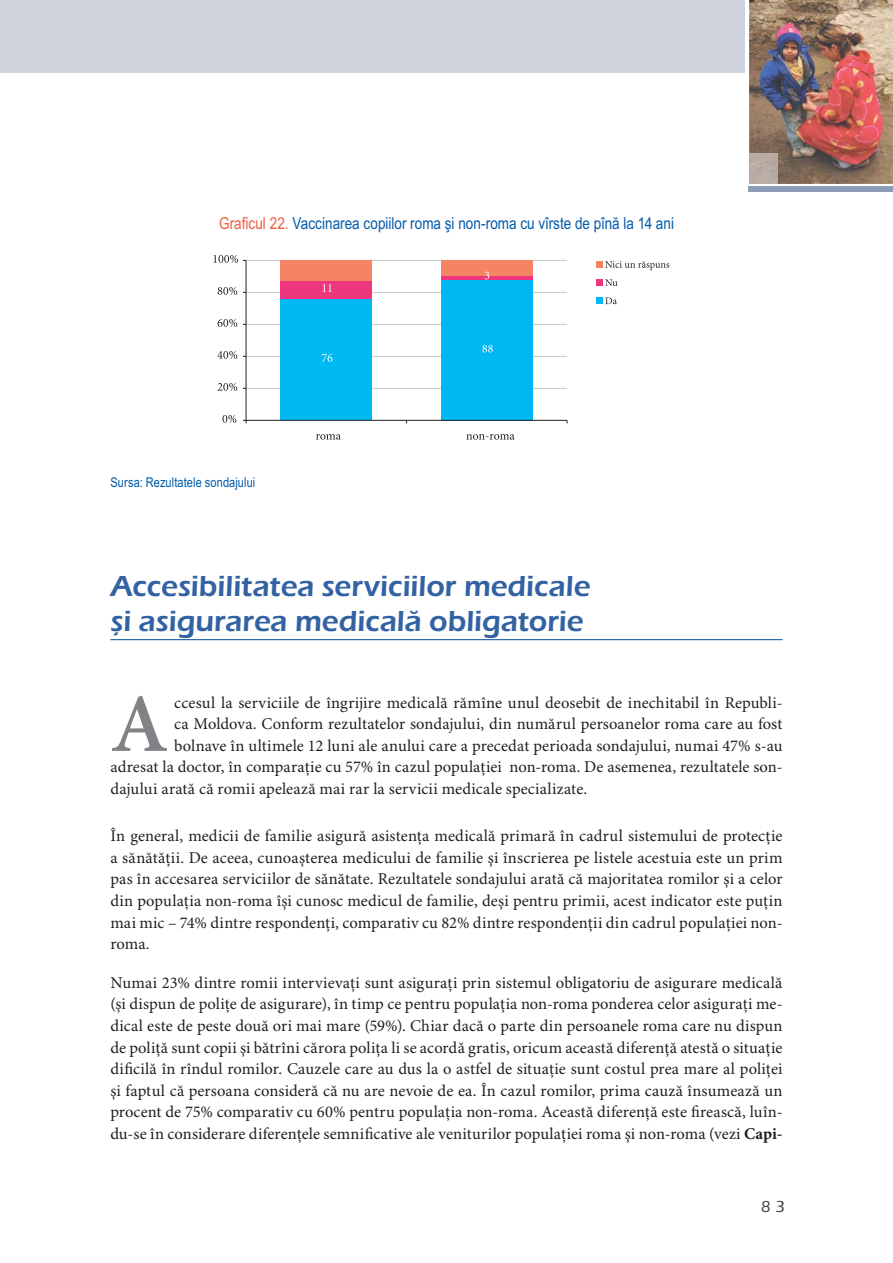
<style>
.page{position:relative;width:893px;height:1263px;background:#fff}
.page>*{position:absolute;margin:0;border:0;box-sizing:border-box;transform-origin:0 0}
.t1{font:600 82.95px "Minion Pro";color:#808285}
.t2{font:700 30px/35.2px "Eras ITCRO";color:#3362a3}
.t3{font:16.5px/21.6px "Minion Pro";letter-spacing:.005em;color:#231f20;text-align:justify}
.t4{font:16.5px "Arial Narrow";color:#005aaa}
.t5{font:16.5px "Eras ITCRO";color:#404041}
.t6{font:13.5px "Arial Narrow";letter-spacing:.005em;color:#005aaa}
.s1{color:#f15a40}
.s2{font-weight:700}
</style>
<div class="page">
<img style="left:749px;top:0;width:143px;height:184px">
<div style="left:0;top:0;width:744px;height:73px;background:#cfd4df"></div>
<div style="left:748px;top:187px;width:144px;height:5px;background:#8b9cb5"></div>
<img style="left:749px;top:153px;width:28px;height:31px">
<hr style="left:110px;top:639px;width:672px;height:1px;background:#004e96">
<hr style="left:246px;top:260px;width:321px;height:1px;background:#c6c8ca">
<hr style="left:246px;top:292px;width:321px;height:1px;background:#c6c8ca">
<hr style="left:246px;top:324px;width:321px;height:1px;background:#c6c8ca">
<hr style="left:246px;top:356px;width:321px;height:1px;background:#c6c8ca">
<hr style="left:246px;top:388px;width:321px;height:1px;background:#c6c8ca">
<div style="left:280px;top:299px;width:92px;height:121px;background:#00b9f2"></div>
<div style="left:441px;top:280px;width:91px;height:140px;background:#00b9f2"></div>
<div style="left:280px;top:280px;width:92px;height:19px;background:#ee367c"></div>
<hr style="left:441px;top:276px;width:91px;height:4px;background:#ee367c">
<div style="left:280px;top:260px;width:92px;height:20px;background:#f58465"></div>
<div style="left:441px;top:260px;width:91px;height:16px;background:#f58465"></div>
<svg style="left:243px;top:420px;width:325px;height:4px"></svg>
<hr style="left:246px;top:260px;width:1px;height:160px;background:#231f20">
<svg style="left:322px;top:354px;width:10px;height:8px"></svg>
<svg style="left:482px;top:345px;width:11px;height:8px"></svg>
<svg style="left:322px;top:284px;width:10px;height:8px"></svg>
<svg style="left:485px;top:272px;width:4px;height:7px"></svg>
<svg style="left:222px;top:415px;width:14px;height:8px"></svg>
<svg style="left:217px;top:383px;width:20px;height:8px"></svg>
<svg style="left:217px;top:351px;width:20px;height:8px"></svg>
<svg style="left:217px;top:319px;width:20px;height:8px"></svg>
<svg style="left:218px;top:287px;width:19px;height:8px"></svg>
<svg style="left:213px;top:255px;width:33px;height:8px"></svg>
<svg style="left:316px;top:434px;width:25px;height:6px"></svg>
<svg style="left:466px;top:434px;width:48px;height:6px"></svg>
<svg style="left:596px;top:261px;width:73px;height:9px"></svg>
<svg style="left:596px;top:279px;width:21px;height:7px"></svg>
<div style="left:596px;top:297px;width:6px;height:7px;background:#00b9f2"></div>
<svg style="left:605px;top:297px;width:12px;height:7px"></svg>
<p class="t4" style="left:219px;top:217px;width:456px"><span class="s1">Graficul 22.</span> Vaccinarea copiilor roma şi non-roma cu vîrste de pînă la 14 ani</p>
<p class="t6" style="left:110px;top:478px;width:146px">Sursa: Rezultatele sondajului</p>
<h2 class="t2" style="left:110px;top:571px;width:481px">Accesibilitatea serviciilor medicale şi asigurarea medicală obligatorie</h2>
<h1 class="t1" style="left:110px;top:691px;width:60px">A</h1>
<p class="t3" style="left:174px;top:693px;width:609px">ccesul la serviciile de îngrijire medicală rămîne unul deosebit de inechitabil în Republi-</p>
<p class="t3" style="left:174px;top:715px;width:609px">ca Moldova. Conform rezultatelor sondajului, din numărul persoanelor roma care au fost</p>
<p class="t3" style="left:174px;top:736px;width:610px">bolnave în ultimele 12 luni ale anului care a precedat perioada sondajului, numai 47% s-au</p>
<p class="t3" style="left:110px;top:758px;width:673px">adresat la doctor, în comparaţie cu 57% în cazul populaţiei non-roma. De asemenea, rezultatele son-</p>
<p class="t3" style="left:110px;top:779px;width:478px">dajului arată că romii apelează mai rar la servicii medicale specializate.</p>
<p class="t3" style="left:110px;top:827px;width:673px">În general, medicii de familie asigură asistenţa medicală primară în cadrul sistemului de protecţie a sănătăţii. De aceea, cunoaşterea medicului de familie şi înscrierea pe listele acestuia este un prim pas în accesarea serviciilor de sănătate. Rezultatele sondajului arată că majoritatea romilor şi a celor din populaţia non-roma îşi cunosc medicul de familie, deşi pentru primii, acest indicator este puţin mai mic – 74% dintre respondenţi, comparativ cu 82% dintre respondenţii din cadrul populaţiei non&shy;roma.</p>
<p class="t3" style="left:110px;top:973px;width:673px">Numai 23% dintre romii intervievaţi sunt asiguraţi prin sistemul obligatoriu de asigurare medicală (şi dispun de poliţe de asigurare), în timp ce pentru populaţia non-roma ponderea celor asiguraţi me&shy;dical este de peste două ori mai mare (59%). Chiar dacă o parte din persoanele roma care nu dispun de poliţă sunt copii şi bătrîni cărora poliţa li se acordă gratis, oricum această diferenţă atestă o situaţie dificilă în rîndul romilor. Cauzele care au dus la o astfel de situaţie sunt costul prea mare al poliţei şi faptul că persoana consideră că nu are nevoie de ea. În cazul romilor, prima cauză însumează un procent de 75% comparativ cu 60% pentru populaţia non-roma. Această diferenţă este firească, luîn&shy;du-se în considerare diferenţele semnificative ale veniturilor populaţiei roma şi non-roma (vezi <span class="s2">Capi-</span></p>
<p class="t5" style="left:761px;top:1201px;width:25px">8 3</p>
</div>
